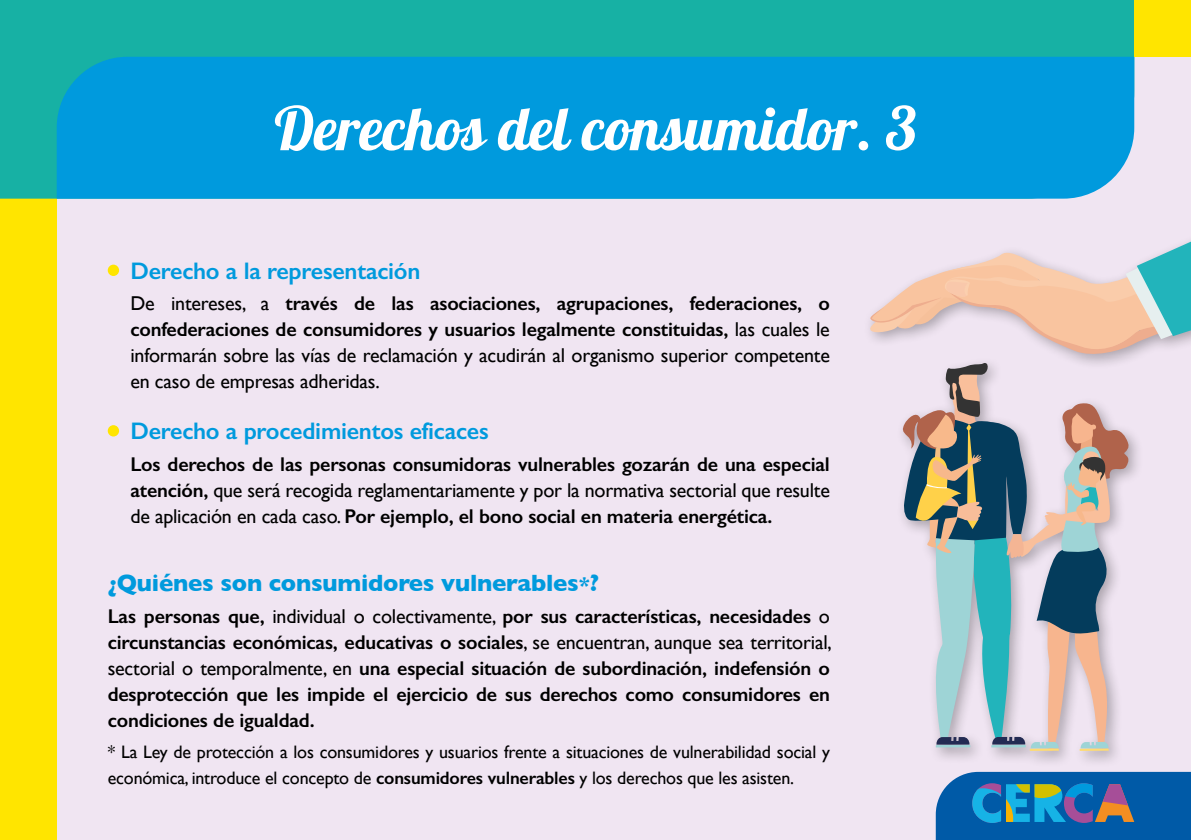
<style>
.page{position:relative;width:1191px;height:840px;background:#fff}
.page>*{position:absolute;margin:0;border:0;box-sizing:border-box;transform-origin:0 0}
.t1{font:60px "Lobster";color:#fff}
.t2{font:600 24px "Gill Sans";letter-spacing:-.01em;color:#009add}
.t3{font:700 24px "Gill Sans";letter-spacing:-.01em;color:#009add}
.t4{font:600 20px/26px "Gill Sans";letter-spacing:-.01em;color:#000;text-align:justify}
.t5{font:20px/26px "Gill Sans";letter-spacing:-.01em;color:#000;text-align:justify}
.t6{font:18px/26px "Gill Sans";letter-spacing:-.01em;color:#000}
.s1{font-weight:600}
.s2{font-weight:400}
.s3{font-size:20px}
</style>
<div class="page">
<div style="left:0;top:0;width:1191px;height:839px;background:#f0e5f2"></div>
<div style="left:0;top:198px;width:57px;height:641px;background:#ffe500"></div>
<div style="left:0;top:0;width:1134px;height:198px;background:#17b1a4"></div>
<div style="left:57px;top:57px;width:1077px;height:141px;background:#009add"></div>
<div style="left:1134px;top:0;width:57px;height:57px;background:#ffe500"></div>
<div style="left:108px;top:264px;width:11px;height:12px;background:#ffe500;border-radius:50%"></div>
<div style="left:108px;top:425px;width:11px;height:11px;background:#ffe500;border-radius:50%"></div>
<div style="left:863px;top:227px;width:328px;height:539px;background:#000;opacity:.3"></div>
<svg style="left:866px;top:227px;width:325px;height:524px"></svg>
<svg style="left:935px;top:771px;width:256px;height:68px;background:#236da7"></svg>
<h1 class="t1" style="left:274px;top:90px;width:643px">Derechos del consumidor. 3</h1>
<p class="t2" style="left:130px;top:256px;width:291px">Derecho a la representación</p>
<p class="t5" style="left:130px;top:290px;width:701px">De intereses, a <span class="s1">través de las asociaciones, agrupaciones, federaciones, o confederaciones de consumidores y usuarios legalmente constituidas,</span> las cuales le informarán sobre las vías de reclamación y acudirán al organismo superior competente en caso de empresas adheridas.</p>
<p class="t2" style="left:130px;top:416px;width:360px">Derecho a procedimientos eficaces</p>
<p class="t4" style="left:130px;top:450px;width:701px">Los derechos de las personas consumidoras vulnerables gozarán de una especial atención, <span class="s2">que será recogida reglamentariamente y por la normativa sectorial que resulte de aplicación en cada caso.</span> Por ejemplo, el bono social en materia energética.</p>
<p class="t3" style="left:108px;top:563px;width:493px">¿Quiénes son consumidores vulnerables<span class="s3">*</span>?</p>
<p class="t4" style="left:108px;top:602px;width:725px">Las personas que, <span class="s2">individual o colectivamente,</span> por sus características, necesidades <span class="s2">o </span>circunstancias económicas, educativas o sociales<span class="s2">, se encuentran, aunque sea territorial, sectorial o temporalmente, en</span> una especial situación de subordinación, indefensión o desprotección que les impide el ejercicio de sus derechos como consumidores en condiciones de igualdad.</p>
<p class="t6" style="left:108px;top:738px;width:723px">* La Ley de protección a los consumidores y usuarios frente a situaciones de vulnerabilidad social y económica, introduce el concepto de <span class="s1">consumidores vulnerables</span> y los derechos que les asisten.</p>
</div>
